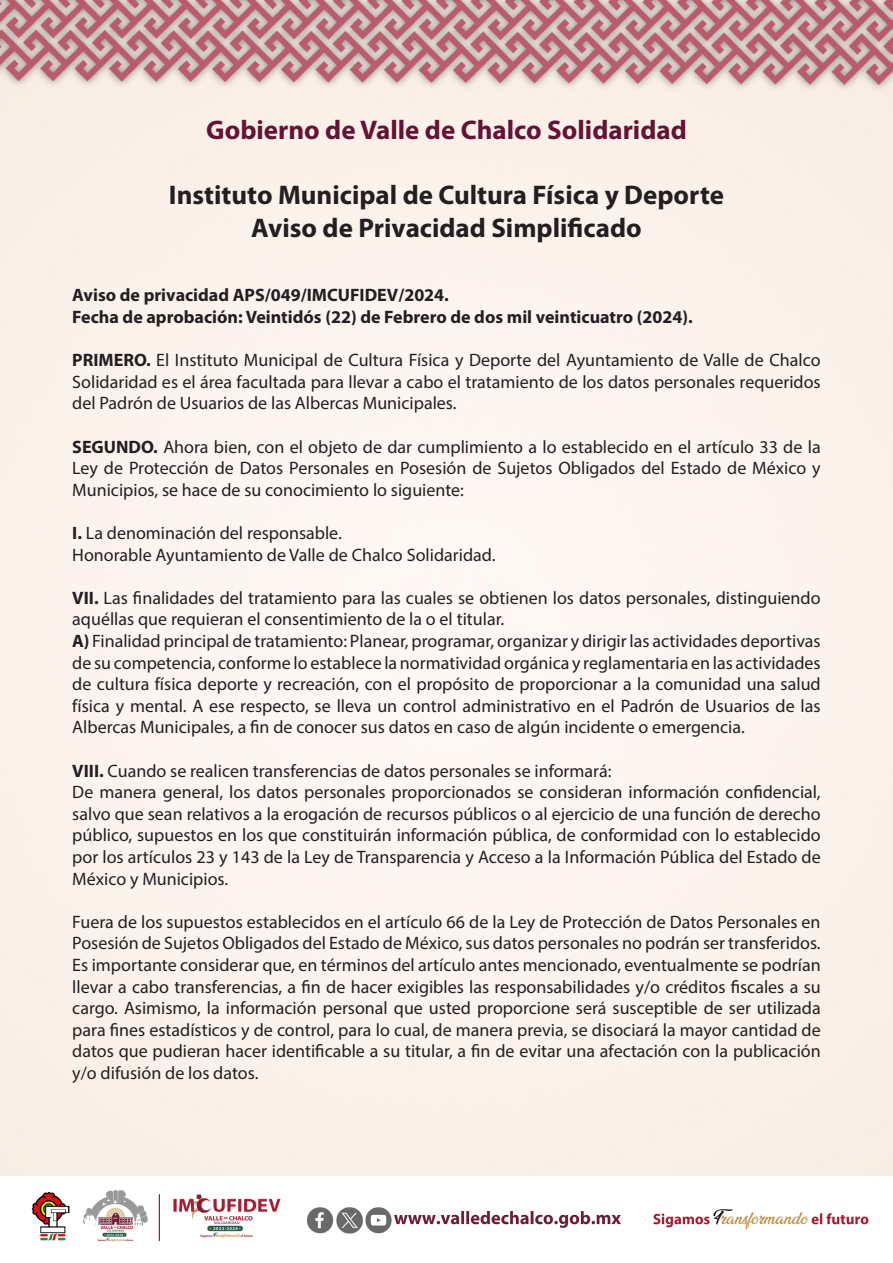
<style>
.page{position:relative;width:893px;height:1263px;background:#fff}
.page>*{position:absolute;margin:0;border:0;box-sizing:border-box;transform-origin:0 0}
.Estilo_de_párrafo_1{font:700 27px "Myriad Pro";color:#231f20}
.Estilo_de_párrafo_1-2{font:700 27px "Myriad Pro";color:#631334}
.Estilo_de_párrafo_1-3{font:18px/21.6px "Myriad Pro";color:#231f20;text-align:justify}
.Estilo_de_párrafo_1-4{font:700 18px "Myriad Pro";color:#231f20}
.s1{font-weight:700}
</style>
<div class="page">
<img style="left:0;top:0;width:893px;height:1242px">
<p class="Estilo_de_párrafo_1-2" style="left:206px;top:113px;width:482px">Gobierno de Valle de Chalco Solidaridad</p>
<p class="Estilo_de_párrafo_1" style="left:169px;top:177px;width:557px">Instituto Municipal de Cultura Física y Deporte</p>
<p class="Estilo_de_párrafo_1" style="left:251px;top:210px;width:392px">Aviso de Privacidad Simplificado</p>
<p class="Estilo_de_párrafo_1-4" style="left:72px;top:284px;width:378px">Aviso de privacidad APS/049/IMCUFIDEV/2024.</p>
<p class="Estilo_de_párrafo_1-4" style="left:72px;top:305px;width:622px">Fecha de aprobación: Veintidós (22) de Febrero de dos mil veinticuatro (2024).</p>
<p class="Estilo_de_párrafo_1-3" style="left:72px;top:349px;width:750px"><span class="s1">PRIMERO.</span> El Instituto Municipal de Cultura Física y Deporte del Ayuntamiento de Valle de Chalco Solidaridad es el área facultada para llevar a cabo el tratamiento de los datos personales requeridos del Padrón de Usuarios de las Albercas Municipales.</p>
<p class="Estilo_de_párrafo_1-3" style="left:72px;top:435px;width:750px"><span class="s1">SEGUNDO.</span> Ahora bien, con el objeto de dar cumplimiento a lo establecido en el artículo 33 de la Ley de Protección de Datos Personales en Posesión de Sujetos Obligados del Estado de México y Municipios, se hace de su conocimiento lo siguiente:</p>
<p class="Estilo_de_párrafo_1-3" style="left:72px;top:522px;width:271px"><span class="s1">I.</span> La denominación del responsable.</p>
<p class="Estilo_de_párrafo_1-3" style="left:72px;top:543px;width:425px">Honorable Ayuntamiento de Valle de Chalco Solidaridad.</p>
<p class="Estilo_de_párrafo_1-3" style="left:72px;top:587px;width:750px"><span class="s1">VII.</span> Las finalidades del tratamiento para las cuales se obtienen los datos personales, distinguiendo aquéllas que requieran el consentimiento de la o el titular.</p>
<p class="Estilo_de_párrafo_1-3" style="left:72px;top:630px;width:750px"><span class="s1">A)</span> Finalidad principal de tratamiento: Planear, programar, organizar y dirigir las actividades deportivas de su competencia, conforme lo establece la normatividad orgánica y reglamentaria en las actividades de cultura física deporte y recreación, con el propósito de proporcionar a la comunidad una salud física y mental. A ese respecto, se lleva un control administrativo en el Padrón de Usuarios de las Albercas Municipales, a fin de conocer sus datos en caso de algún incidente o emergencia.</p>
<p class="Estilo_de_párrafo_1-3" style="left:72px;top:759px;width:541px"><span class="s1">VIII.</span> Cuando se realicen transferencias de datos personales se informará:</p>
<p class="Estilo_de_párrafo_1-3" style="left:72px;top:781px;width:750px">De manera general, los datos personales proporcionados se consideran información confidencial, salvo que sean relativos a la erogación de recursos públicos o al ejercicio de una función de derecho público, supuestos en los que constituirán información pública, de conformidad con lo establecido por los artículos 23 y 143 de la Ley de Transparencia y Acceso a la Información Pública del Estado de México y Municipios.</p>
<p class="Estilo_de_párrafo_1-3" style="left:72px;top:911px;width:750px">Fuera de los supuestos establecidos en el artículo 66 de la Ley de Protección de Datos Personales en Posesión de Sujetos Obligados del Estado de México, sus datos personales no podrán ser transferidos.<br>Es importante considerar que, en términos del artículo antes mencionado, eventualmente se podrían llevar a cabo transferencias, a fin de hacer exigibles las responsabilidades y/o créditos fiscales a su cargo. Asimismo, la información personal que usted proporcione será susceptible de ser utilizada para fines estadísticos y de control, para lo cual, de manera previa, se disociará la mayor cantidad de datos que pudieran hacer identificable a su titular, a fin de evitar una afectación con la publicación y/o difusión de los datos.</p>
</div>
